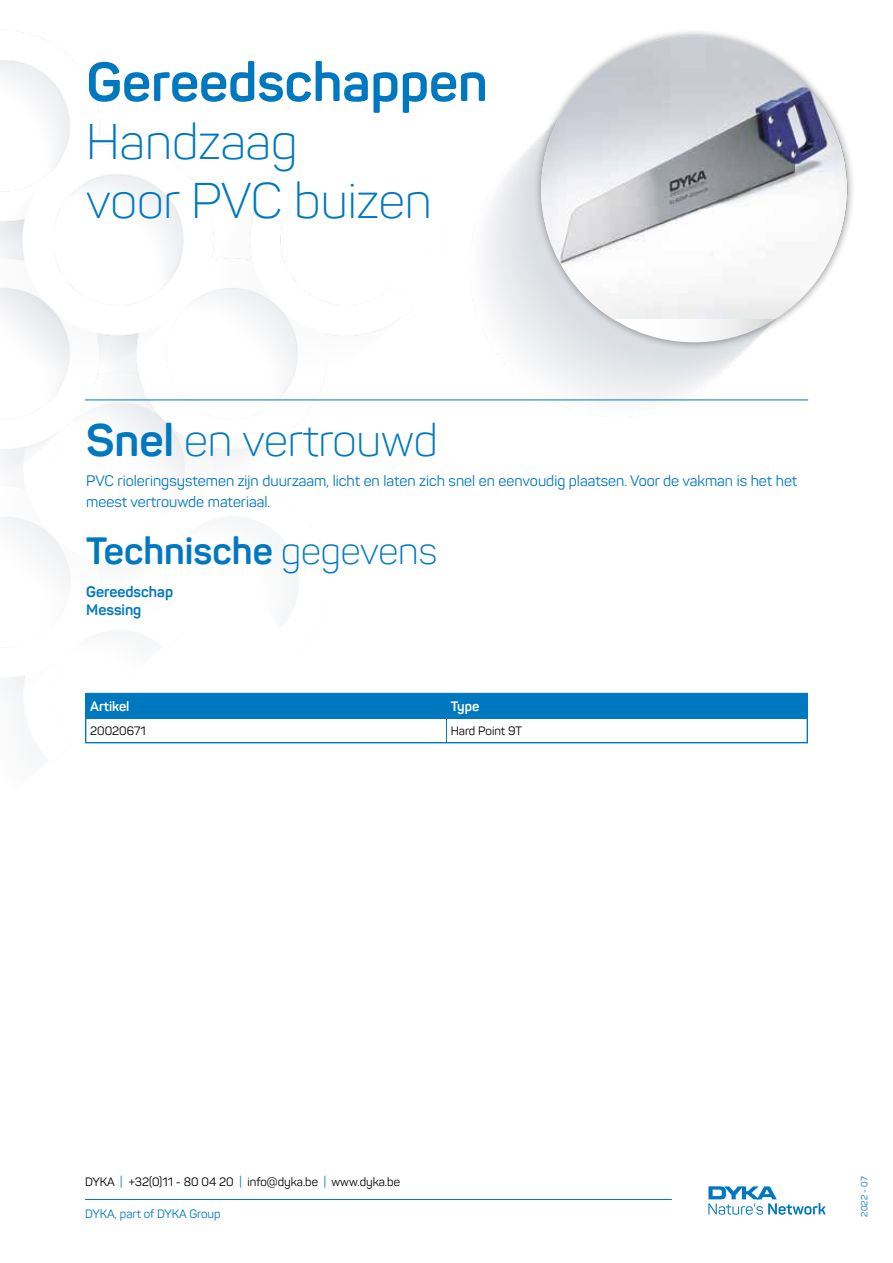
<style>
.page{position:relative;width:893px;height:1263px;background:#fff}
.page>*{position:absolute;margin:0;border:0;box-sizing:border-box;transform-origin:0 0}
.t1{font:700 54px "Panton";color:#0078bf}
.t2{font:300 49.5px/59.4px "Panton";color:#0078bf}
.t3{font:300 45px "Panton";color:#0078bf}
.t4{font:700 37.5px "Panton";color:#0078bf}
.t5{font:15px/21px "Panton";color:#0078bf}
.t6{font:700 15px/18px "Panton";color:#0078bf}
.t7{font:700 13.5px "Panton";color:#fff}
.t8{font:12px "Panton";color:#000}
.t9{font:12px "Panton";color:#0078bf}
.t10{font:9px "Panton";color:#0078bf}
.s1{font-weight:700}
.s2{font-weight:300}
.s3{color:#0078bf}
</style>
<div class="page">
<hr style="left:85px;top:1199px;width:587px;height:1px;background:#0078bf">
<svg style="left:708px;top:1186px;width:118px;height:29px"></svg>
<img style="left:0;top:32px;width:455px;height:368px">
<img style="left:0;top:357px;width:340px;height:403px">
<img style="left:455px;top:144px;width:354px;height:257px">
<hr style="left:85px;top:400px;width:723px;height:1px;background:#0078bf">
<svg style="left:87px;top:695px;width:719px;height:46px"></svg>
<div style="left:85px;top:693px;width:723px;height:50px;border:1px solid #0078bf"></div>
<div style="left:533px;top:28px;width:322px;height:322px;background:#000;opacity:.4"></div>
<svg style="left:541px;top:36px;width:306px;height:306px"></svg>
<img style="left:541px;top:36px;width:306px;height:283px">
<h1 class="t1" style="left:86px;top:48px;width:403px">Gereedschappen</h1>
<h2 class="t2" style="left:86px;top:112px;width:347px">Handzaag<br>voor PVC buizen</h2>
<h3 class="t3" style="left:86px;top:413px;width:353px"><span class="s1">Snel</span> en vertrouwd</h3>
<p class="t5" style="left:86px;top:470px;width:712px">PVC rioleringsystemen zijn duurzaam, licht en laten zich snel en eenvoudig plaatsen. Voor de vakman is het het meest vertrouwde materiaal.</p>
<h3 class="t4" style="left:86px;top:527px;width:352px">Technische <span class="s2">gegevens</span></h3>
<p class="t6" style="left:86px;top:583px;width:88px">Gereedschap<br>Messing</p>
<p class="t7" style="left:90px;top:698px;width:41px">Artikel</p>
<p class="t7" style="left:451px;top:698px;width:30px">Type</p>
<p class="t8" style="left:90px;top:723px;width:57px">20020671</p>
<p class="t8" style="left:451px;top:723px;width:73px">Hard Point 9T</p>
<p class="t8" style="left:85px;top:1174px;width:316px">DYKA <span class="s3">|</span> +32(0)11 - 80 04 20 <span class="s3">|</span> info@dyka.be <span class="s3">|</span> www.dyka.be</p>
<p class="t9" style="left:85px;top:1206px;width:137px">DYKA, part of DYKA Group</p>
<p class="t10" style="left:859px;top:1216px;width:41px;rotate:-90deg">2022 - 07</p>
</div>
